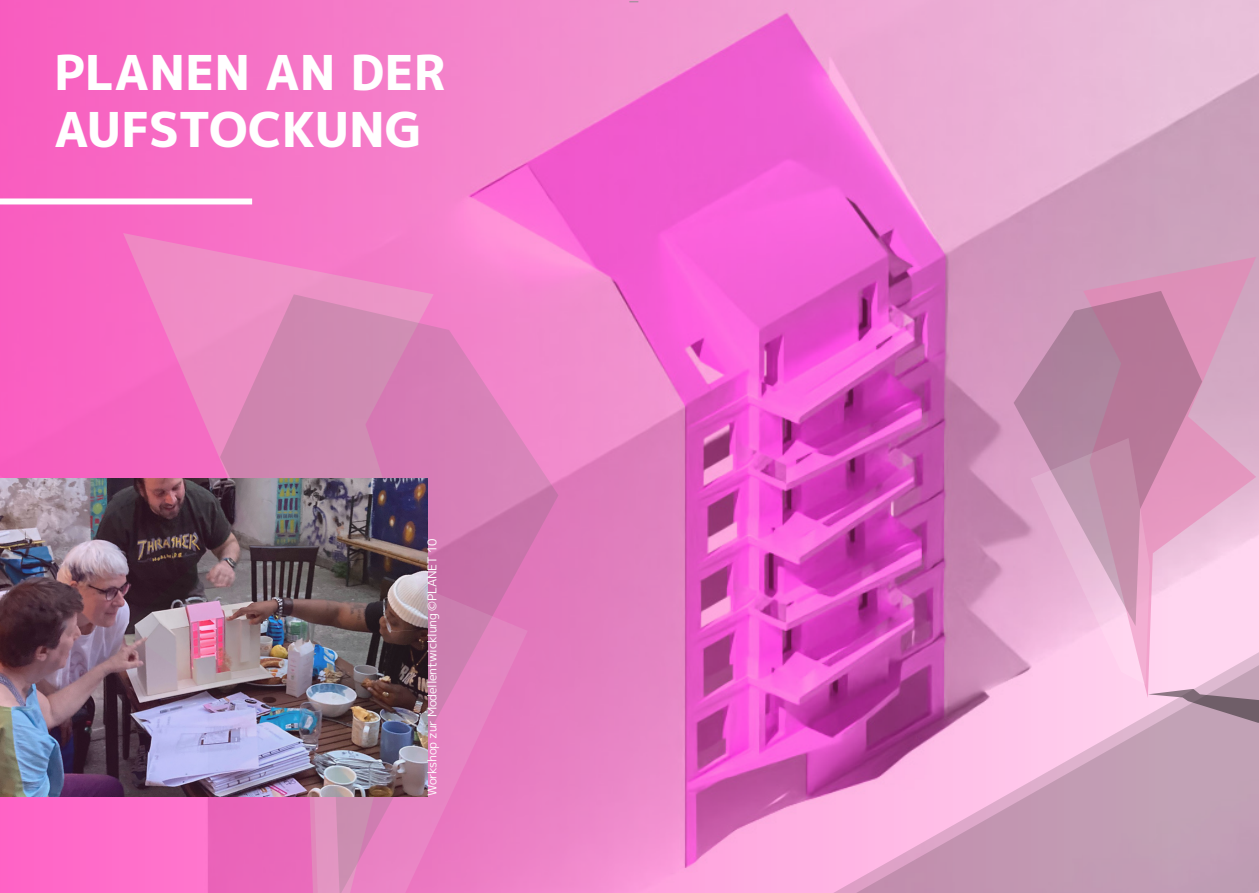
<style>
.page{position:relative;width:1259px;height:893px;background:#fff}
.page>*{position:absolute;margin:0;border:0;box-sizing:border-box;transform-origin:0 0}
.t1{font:800 48px/57.6px "MPLUS1 p";color:#fff}
.t2{font:18px "Minion Pro";color:#231f20}
.t3{font:12px "MPLUS1 p";letter-spacing:-.02em;color:#fff}
</style>
<div class="page">
<img style="left:0;top:0;width:1259px;height:893px">
<div style="left:0;top:198px;width:252px;height:6px;background:#fff"></div>
<svg style="left:646px;top:519px;width:367px;height:42px;background:#d760bc"></svg>
<img style="left:0;top:478px;width:427px;height:318px">
<svg style="left:1083px;top:257px;width:173px;height:181px;background:#d59ebe"></svg>
<svg style="left:1013px;top:291px;width:189px;height:270px;background:#bd85a5"></svg>
<svg style="left:595px;top:561px;width:664px;height:332px;background:#d881bf"></svg>
<svg style="left:1030px;top:438px;width:229px;height:285px;background:#e4b3d0"></svg>
<p class="t1" style="left:54px;top:43px;width:393px">PLANEN AN DER<br>AUFSTOCKUNG</p>
<p class="t3" style="left:423px;top:796px;width:259px;rotate:-90deg">Workshop zur Modellentwicklung ©PLANET 10</p>
<h2 class="t2" style="left:629px;top:-17px;width:10px">_</h2>
</div>
